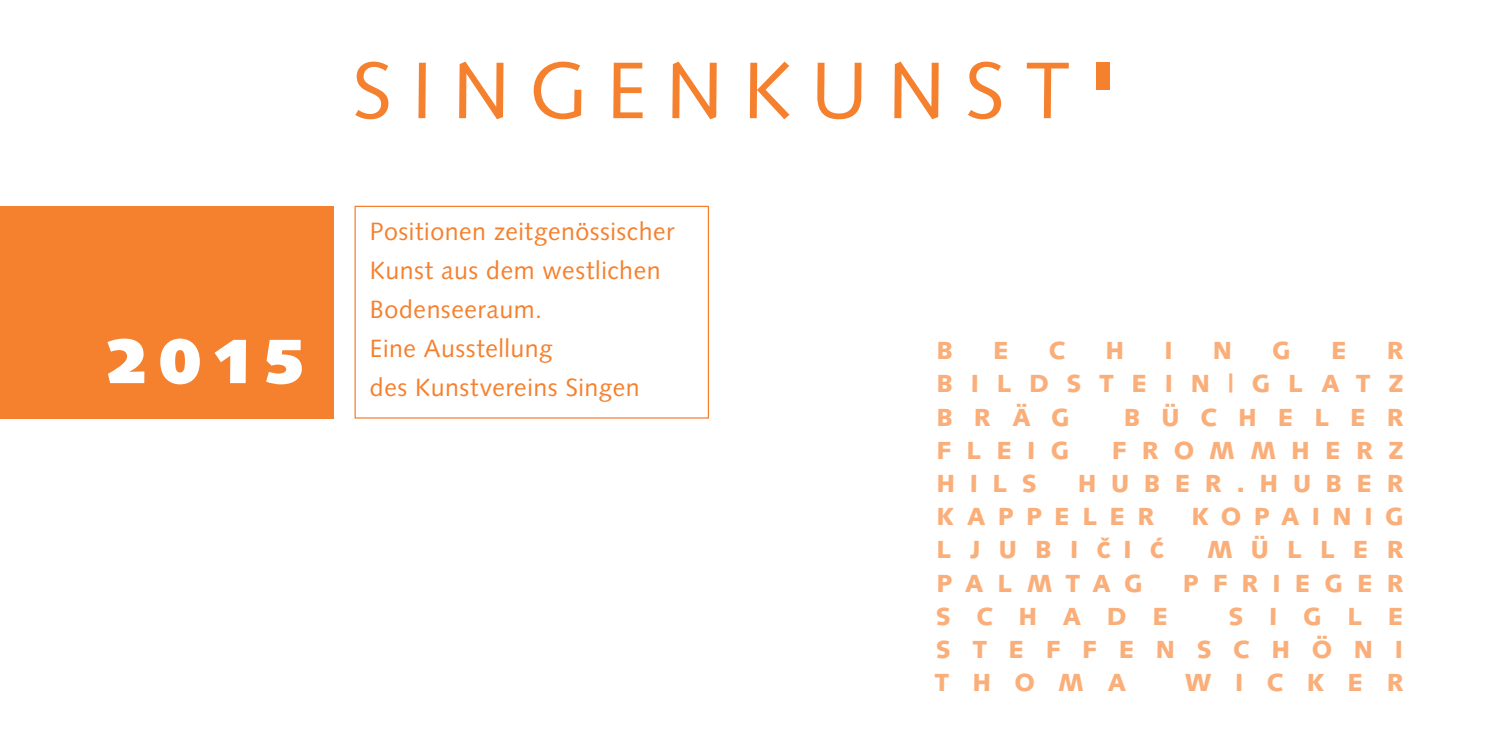
<style>
.page{position:relative;width:1489px;height:745px;background:#fff}
.page>*{position:absolute;margin:0;border:0;box-sizing:border-box;transform-origin:0 0}
.t1{font:80px "Syntax";letter-spacing:.24em;color:#f5812f}
.t2{font:900 62.5px "Syntax";color:#fff}
.t3{font:25px/39px "Syntax";letter-spacing:.02em;color:#f5812f}
.t4{font:900 24.75px/33.2px "Syntax";letter-spacing:.715em;color:#faaf7a;text-align:justify}
.t5{font:900 24.75px/33.2px "Syntax";letter-spacing:.54em;color:#faaf7a}
.t6{font:900 24.75px/33.2px "Syntax";letter-spacing:.51em;color:#faaf7a}
.t7{font:900 24.75px/33.2px "Syntax";letter-spacing:.88em;color:#faaf7a}
.t8{font:900 24.75px "Syntax";letter-spacing:.62em;color:#faaf7a}
.t9{font:900 24.75px "Syntax";letter-spacing:.85em;color:#faaf7a}
.s1{font-weight:900}
.s2{font-family:"Source Sans Pro"}
</style>
<div class="page">
<div style="left:0;top:206px;width:333px;height:212px;background:#f5812f"></div>
<div style="left:354px;top:206px;width:355px;height:212px;border:1px solid #f5812f"></div>
<h2 class="t2" style="left:106px;top:324px;width:200px">2015</h2>
<h1 class="t1" style="left:352px;top:43px;width:765px">SINGENKUNST<span class="s1">'</span></h1>
<p class="t3" style="left:370px;top:212px;width:306px">Positionen zeitgenössischer<br>Kunst aus dem westlichen<br>Bodenseeraum.<br>Eine Ausstellung<br>des Kunstvereins Singen</p>
<p class="t4" style="left:936px;top:334px;width:18px">B</p>
<p class="t4" style="left:993px;top:334px;width:17px">E</p>
<p class="t4" style="left:1048px;top:334px;width:18px">C</p>
<p class="t4" style="left:1105px;top:334px;width:20px">H</p>
<p class="t4" style="left:1164px;top:334px;width:10px">I</p>
<p class="t4" style="left:1212px;top:334px;width:21px">N</p>
<p class="t4" style="left:1272px;top:334px;width:20px">G</p>
<p class="t4" style="left:1330px;top:334px;width:17px">E</p>
<p class="t4" style="left:936px;top:334px;width:469px;text-indent:450px">R BILDSTEIN|GLATZ BRÄG</p>
<p class="t9" style="left:1123px;top:402px;width:281px">BÜCHELER</p>
<p class="t4" style="left:936px;top:433px;width:134px">FLEIG</p>
<p class="t8" style="left:1111px;top:435px;width:293px">FROMMHERZ</p>
<p class="t4" style="left:936px;top:466px;width:102px">H ILS</p>
<p class="t5" style="left:936px;top:466px;width:468px;text-indent:141px">HUB ER.HUB ER<br>KAPPELER</p>
<p class="t6" style="left:936px;top:499px;width:469px;text-indent:255px">KOPAINIG<br>L JUB I<span class="s2">Č</span>I<span class="s2">Ć</span> M</p>
<p class="t4" style="left:1250px;top:533px;width:154px">ÜLLER</p>
<p class="t4" style="left:936px;top:566px;width:245px">PALMTAG PF</p>
<p class="t4" style="left:1241px;top:566px;width:163px">RIEGER</p>
<p class="t4" style="left:935px;top:599px;width:233px">SCHADE</p>
<p class="t4" style="left:1228px;top:599px;width:176px">SIGLE</p>
<p class="t4" style="left:935px;top:632px;width:135px">STEFF</p>
<p class="t7" style="left:934px;top:632px;width:470px;text-indent:184px">ENSCHÖNI<br>THOMA</p>
<p class="t4" style="left:1184px;top:665px;width:220px">WICKER</p>
</div>
